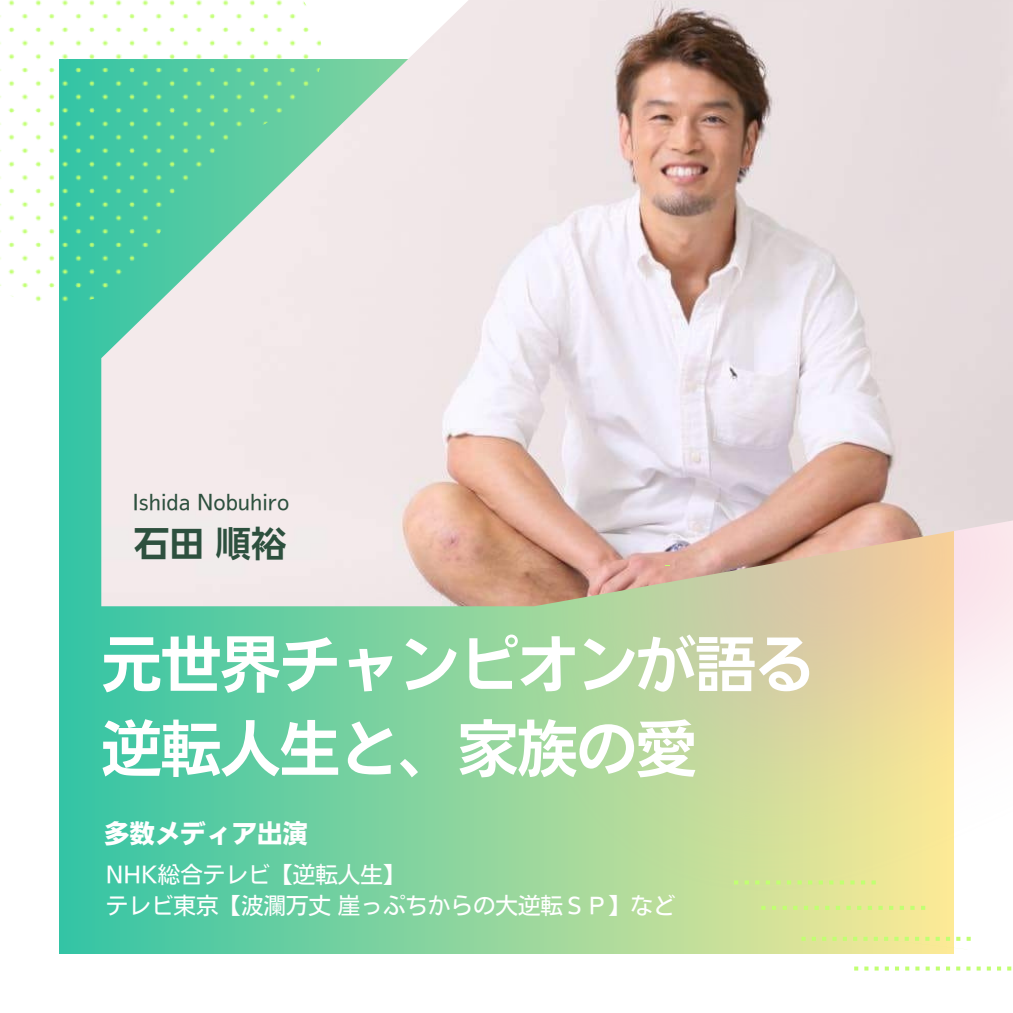
<style>
.page{position:relative;width:1013px;height:1013px;background:#fff}
.page>*{position:absolute;margin:0;border:0;box-sizing:border-box;transform-origin:0 0}
.t1{font:60.62px "Nud Motoya Cedar Std W5";letter-spacing:-.02em;color:#fff}
.t2{font:35.5px "Nud Motoya Cedar Std W5";color:#2d503e}
.t3{font:25.5px "Nud Motoya Cedar Std W6";color:#fff}
.t4{font:22.5px "Nud Motoya Cedar Std W3";color:#fff}
.t5{font:20.88px "Nud Motoya Cedar Std W3";color:#2d503e}
</style>
<div class="page">
<div style="left:60px;top:60px;width:893px;height:893px;background:linear-gradient(to right,#33c4a5,#fdea96)"></div>
<img style="left:479px;top:606px;width:533px;height:332px">
<img style="left:101px;top:0;width:911px;height:606px">
<svg style="left:0;top:0;width:322px;height:304px"></svg>
<svg style="left:734px;top:880px;width:141px;height:4px"></svg>
<svg style="left:761px;top:905px;width:164px;height:4px"></svg>
<svg style="left:801px;top:931px;width:169px;height:18px;background:#e9ea9c"></svg>
<svg style="left:854px;top:966px;width:158px;height:4px"></svg>
<p class="t5" style="left:133px;top:491px;width:158px">Ishida Nobuhiro</p>
<p class="t2" style="left:134px;top:525px;width:154px">石田順裕</p>
<p class="t1" style="left:101px;top:633px;width:715px">元世界チャンピオンが語る</p>
<p class="t1" style="left:101px;top:718px;width:596px">逆転人生と、家族の愛</p>
<p class="t3" style="left:104px;top:820px;width:205px">多数メディア出演</p>
<p class="t4" style="left:106px;top:863px;width:301px">NHK総合テレビ【逆転人生】</p>
<p class="t4" style="left:106px;top:894px;width:571px">テレビ東京【波瀾万丈崖っぷちからの大逆転ＳＰ】など</p>
</div>
